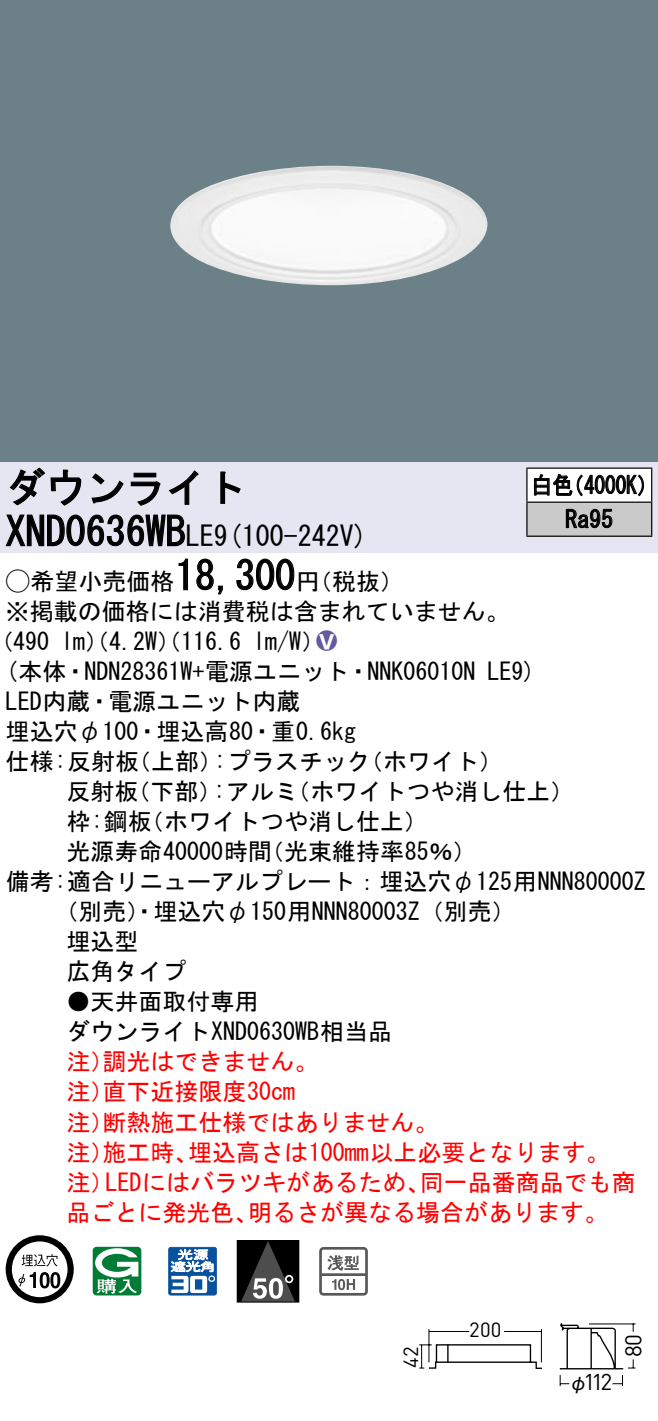
<style>
.page{position:relative;width:658px;height:1421px;background:#fff}
.page>*{position:absolute;margin:0;border:0;box-sizing:border-box;transform-origin:0 0}
.t1{font:40px "MS Gothic";color:#000}
.t2{font:28px "MS Gothic";color:#000}
.t3{font:24px/30.4px "MS Gothic";color:#000}
.t4{font:24px/30px "MS Gothic";color:#f00}
.t5{font:24px/34px "MS Gothic";color:#000;scale:.88 1}
.t6{font:24px "Ford Classification 1";color:#635aa0}
.t7{font:22.8px "DINOT";color:#000}
.t8{font:20.4px "DINOT";color:#000}
.t9{font:20px "Gothic BBB Pro Medium 90 pv RKSJ H";color:#000}
.s1{font-size:28px}
.s2{font-family:"Ford Classification 1"}
.s3{color:#fff}
</style>
<div class="page">
<div style="left:0;top:0;width:658px;height:462px;background:#6c8087"></div>
<img style="left:170px;top:166px;width:318px;height:119px">
<div style="left:0;top:462px;width:658px;height:90px;background:#e6e5f2"></div>
<svg style="left:9px;top:467px;width:73px;height:39px"></svg>
<svg style="left:91px;top:473px;width:33px;height:30px"></svg>
<svg style="left:130px;top:472px;width:30px;height:34px"></svg>
<svg style="left:168px;top:470px;width:30px;height:35px"></svg>
<svg style="left:220px;top:471px;width:21px;height:33px"></svg>
<svg style="left:5px;top:514px;width:180px;height:33px"></svg>
<svg style="left:178px;top:558px;width:10px;height:32px"></svg>
<svg style="left:196px;top:558px;width:27px;height:37px"></svg>
<svg style="left:236px;top:558px;width:59px;height:32px"></svg>
<svg style="left:6px;top:1235px;width:68px;height:68px"></svg>
<svg style="left:40px;top:1271px;width:10px;height:17px"></svg>
<svg style="left:50px;top:1271px;width:10px;height:17px"></svg>
<svg style="left:93px;top:1246px;width:48px;height:49px"></svg>
<svg style="left:168px;top:1246px;width:49px;height:49px"></svg>
<div style="left:237px;top:1240px;width:62px;height:61px;background:#000"></div>
<svg style="left:242px;top:1241px;width:52px;height:59px"></svg>
<div style="left:237px;top:1239px;width:62px;height:63px;border:1px solid #000"></div>
<svg style="left:319px;top:1247px;width:49px;height:48px"></svg>
<div style="left:527px;top:468px;width:124px;height:34px;background:#fff"></div>
<div style="left:527px;top:502px;width:124px;height:34px;background:#cacaca"></div>
<hr style="left:526px;top:467px;width:126px;height:2px;background:#000">
<hr style="left:526px;top:468px;width:1px;height:33px;background:#000">
<hr style="left:651px;top:468px;width:1px;height:33px;background:#000">
<hr style="left:526px;top:501px;width:126px;height:2px;background:#000">
<hr style="left:526px;top:502px;width:1px;height:33px;background:#000">
<hr style="left:651px;top:502px;width:1px;height:33px;background:#000">
<hr style="left:526px;top:535px;width:126px;height:2px;background:#000">
<svg style="left:534px;top:474px;width:110px;height:23px"></svg>
<svg style="left:565px;top:508px;width:47px;height:20px"></svg>
<svg style="left:559px;top:1323px;width:77px;height:64px"></svg>
<svg style="left:419px;top:1329px;width:123px;height:40px"></svg>
<h1 class="t1" style="left:6px;top:467px;width:242px">ダウンライト</h1>
<p class="t2" style="left:214px;top:522px;width:155px">(9 100-242 (V</p>
<h1 class="t1" style="left:6px;top:511px;width:210px">XND0636WB<span class="s1">LE</span></h1>
<h1 class="t1" style="left:175px;top:555px;width:121px">18,300</h1>
<p class="t3" style="left:6px;top:566px;width:505px"><span class="s2">A</span>希望小売価格<br>※掲載の価格には消費税は含まれていません。</p>
<p class="t6" style="left:316px;top:629px;width:22px">2<span class="s3">8</span></p>
<p class="t3" style="left:296px;top:566px;width:109px">（円税抜(</p>
<p class="t3" style="left:253px;top:626px;width:73px">l m (W/</p>
<p class="t3" style="left:-11px;top:626px;width:62px">（490</p>
<p class="t3" style="left:61px;top:626px;width:182px">lm）（4.2 ）（W 116.6</p>
<p class="t5" style="left:565px;top:468px;width:56px;text-indent:-34px">白色<br>Ra95</p>
<p class="t5" style="left:563px;top:468px;width:110px">（4000 (K</p>
<p class="t3" style="left:6px;top:656px;width:471px">(本体・NDN28361 +W 電源ユニット・NNK06010N</p>
<p class="t3" style="left:6px;top:686px;width:296px">LED内蔵・電源ユニット内蔵</p>
<p class="t3" style="left:6px;top:716px;width:352px">埋込穴φ100・埋込高80・重0.6kg</p>
<p class="t3" style="left:359px;top:746px;width:145px">（ホワイト(</p>
<p class="t3" style="left:487px;top:656px;width:50px">LE (9</p>
<p class="t3" style="left:214px;top:746px;width:158px">:プラスチック</p>
<p class="t3" style="left:6px;top:746px;width:135px">仕様:反射板</p>
<p class="t3" style="left:127px;top:746px;width:97px">（上部）</p>
<p class="t3" style="left:66px;top:776px;width:74px">反射板</p>
<p class="t3" style="left:126px;top:776px;width:97px">（下部）</p>
<p class="t3" style="left:213px;top:776px;width:86px">:アルミ</p>
<p class="t3" style="left:286px;top:776px;width:289px">（ホワイトつや消し仕上(</p>
<p class="t3" style="left:66px;top:806px;width:87px">枠:鋼板</p>
<p class="t3" style="left:140px;top:806px;width:290px">（ホワイトつや消し仕上(</p>
<p class="t3" style="left:66px;top:836px;width:207px">光源寿命40000時間</p>
<p class="t3" style="left:6px;top:866px;width:641px">備考:適合リニューアルプレート：埋込穴φ125用NNN80000Z</p>
<p class="t3" style="left:54px;top:896px;width:463px">（別売）・埋込穴φ150用NNN80003 （Z 別売(</p>
<p class="t3" style="left:66px;top:926px;width:74px">埋込型</p>
<p class="t3" style="left:66px;top:956px;width:121px">広角タイプ</p>
<p class="t3" style="left:66px;top:986px;width:327px">●天井面取付専用<br>ダウンライトXND0630WB相当品</p>
<p class="t4" style="left:102px;top:1046px;width:217px">調光はできません。</p>
<p class="t3" style="left:260px;top:836px;width:218px">（光束維持率85％(</p>
<p class="t4" style="left:102px;top:1046px;width:194px;text-indent:-36px">注）<br>直下近接限度30cm</p>
<p class="t4" style="left:102px;top:1076px;width:337px;text-indent:-36px">注）<br>断熱施工仕様ではありません。</p>
<p class="t4" style="left:66px;top:1106px;width:49px">注）</p>
<p class="t4" style="left:188px;top:1136px;width:423px">埋込高さは100mm以上必要となります。</p>
<p class="t4" style="left:102px;top:1136px;width:97px">施工時、</p>
<p class="t4" style="left:66px;top:1136px;width:49px">注）</p>
<p class="t4" style="left:66px;top:1166px;width:49px">注）</p>
<p class="t4" style="left:105px;top:1166px;width:326px">LEDにはバラツキがあるため、</p>
<p class="t4" style="left:420px;top:1166px;width:217px">同一品番商品でも商</p>
<p class="t4" style="left:66px;top:1196px;width:194px">品ごとに発光色、</p>
<p class="t4" style="left:248px;top:1196px;width:362px">明るさが異なる場合があります。</p>
<p class="t8" style="left:397px;top:1367px;width:23px;rotate:-90deg">42</p>
<p class="t8" style="left:469px;top:1315px;width:34px">200</p>
<p class="t7" style="left:583px;top:1366px;width:30px">112</p>
<p class="t9" style="left:568px;top:1365px;width:21px">φ</p>
<p class="t7" style="left:617px;top:1357px;width:25px;rotate:-90deg">80</p>
</div>
